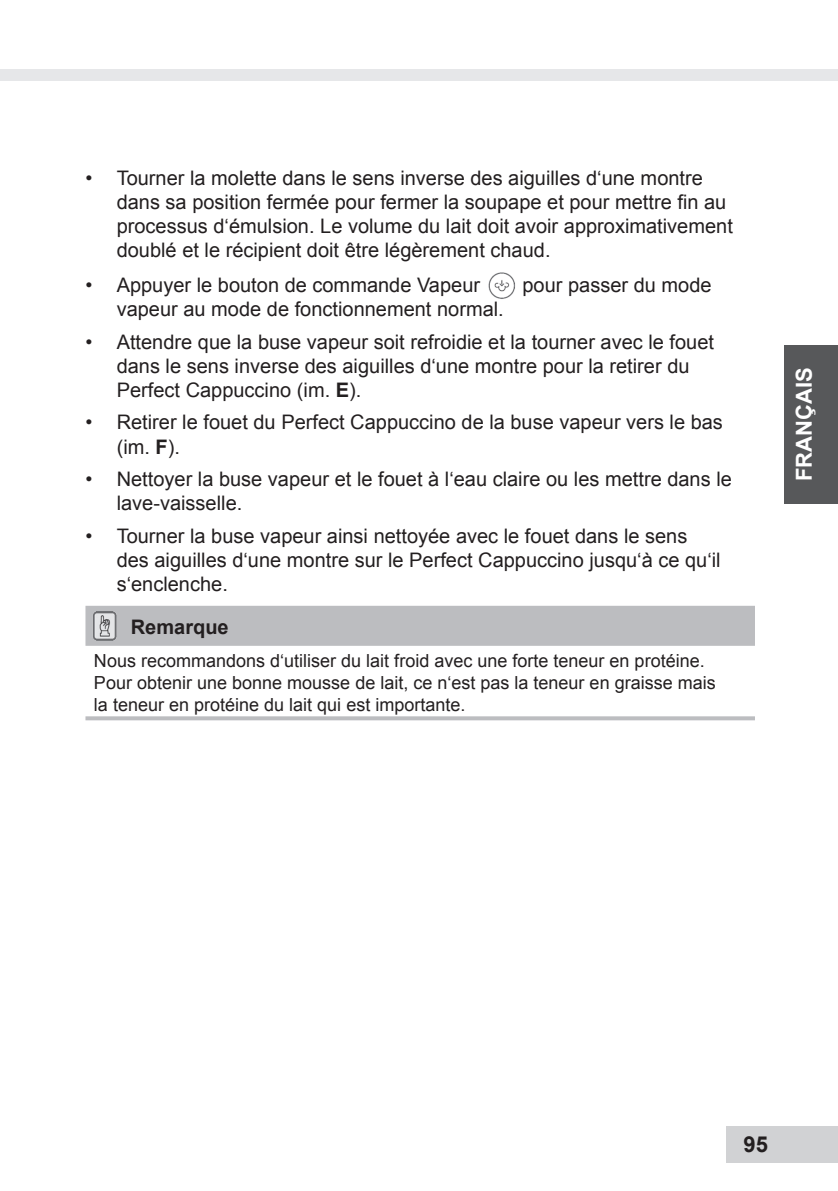
<style>
.page{position:relative;width:838px;height:1191px;background:#fff}
.page>*{position:absolute;margin:0;border:0;box-sizing:border-box;transform-origin:0 0}
.t1{font:700 22px "Arial";color:#fff}
.t2{font:700 22px "Arial";color:#231f20}
.Handlungsanweisung{font:20px/24px "Arial";color:#231f20}
.Vorsicht_Hinweis{font:700 20px "Arial";color:#231f20}
.Warnungstext_Ende{font:18px/21.6px "Arial";color:#231f20}
.s1{font-weight:700}
</style>
<div class="page">
<div style="left:784px;top:345px;width:53px;height:158px;background:#57585a"></div>
<div style="left:0;top:69px;width:837px;height:11px;background:#e6e7e9"></div>
<div style="left:726px;top:1125px;width:111px;height:36px;background:#d1d2d4"></div>
<div style="left:85px;top:605px;width:669px;height:40px;background:#bcbdc0"></div>
<svg style="left:85px;top:716px;width:669px;height:4px;fill:#bcbdc0"></svg>
<img style="left:488px;top:272px;width:28px;height:27px">
<img style="left:93px;top:611px;width:24px;height:29px">
<p class="Handlungsanweisung" style="left:117px;top:166px;width:617px;text-indent:-31px">• Tourner la molette dans le sens inverse des aiguilles d‘une montre dans sa position fermée pour fermer la soupape et pour mettre fin au processus d‘émulsion. Le volume du lait doit avoir approximativement doublé et le récipient doit être légèrement chaud.</p>
<p class="Handlungsanweisung" style="left:85px;top:273px;width:396px">• Appuyer le bouton de commande Vapeur</p>
<p class="Handlungsanweisung" style="left:522px;top:273px;width:190px">pour passer du mode</p>
<p class="Handlungsanweisung" style="left:117px;top:297px;width:388px">vapeur au mode de fonctionnement normal.</p>
<p class="Handlungsanweisung" style="left:117px;top:330px;width:598px;text-indent:-31px">• Attendre que la buse vapeur soit refroidie et la tourner avec le fouet dans le sens inverse des aiguilles d‘une montre pour la retirer du<br>Perfect Cappuccino (im. <span class="s1">E</span>).</p>
<p class="Handlungsanweisung" style="left:117px;top:410px;width:607px;text-indent:-31px">• Retirer le fouet du Perfect Cappuccino de la buse vapeur vers le bas (im. <span class="s1">F</span>).</p>
<p class="Handlungsanweisung" style="left:117px;top:467px;width:616px;text-indent:-31px">• Nettoyer la buse vapeur et le fouet à l‘eau claire ou les mettre dans le lave-vaisselle.</p>
<p class="Handlungsanweisung" style="left:117px;top:523px;width:605px;text-indent:-31px">• Tourner la buse vapeur ainsi nettoyée avec le fouet dans le sens des aiguilles d‘une montre sur le Perfect Cappuccino jusqu‘à ce qu‘il s‘enclenche.</p>
<p class="Vorsicht_Hinweis" style="left:131px;top:614px;width:99px">Remarque</p>
<p class="Warnungstext_Ende" style="left:94px;top:650px;width:623px">Nous recommandons d‘utiliser du lait froid avec une forte teneur en protéine.<br>Pour obtenir une bonne mousse de lait, ce n‘est pas la teneur en graisse mais la teneur en protéine du lait qui est importante.</p>
<p class="t1" style="left:789px;top:481px;width:115px;rotate:-90deg">FRANÇAIS</p>
<p class="t2" style="left:743px;top:1129px;width:26px">95</p>
</div>
